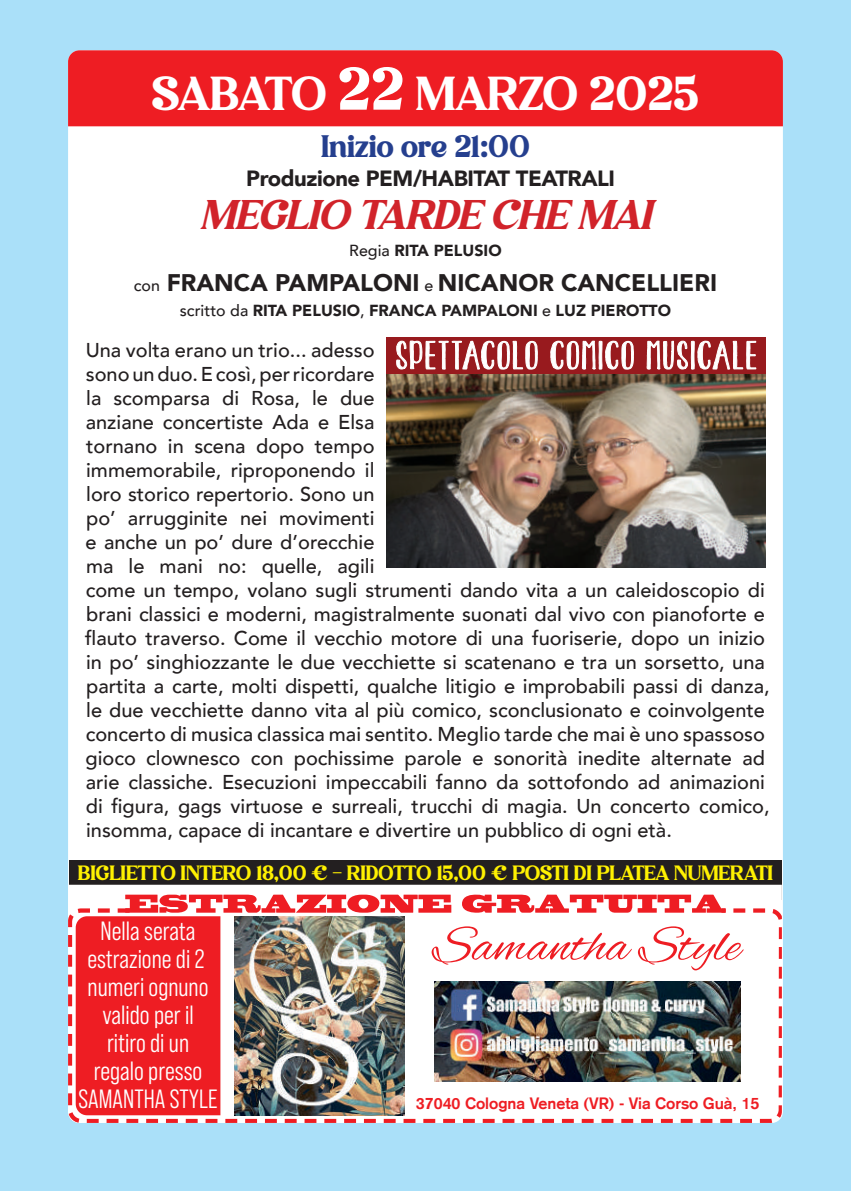
<style>
.page{position:relative;width:851px;height:1191px;background:#fff}
.page>*{position:absolute;margin:0;border:0;box-sizing:border-box;transform-origin:0 0}
.t1{font:53px "Alex Brush";color:#ee1d23}
.t2{font:46px "Avigea";color:#fff}
.t3{font:italic 40px "Avigea";color:#d1232a}
.t4{font:30px "Avigea";color:#253f8e}
.t5{font:26.4px/28px "Bebas Neue Pro Middle";color:#fff;text-align:center}
.t6{font:900 24px "Avenir";color:#231f20}
.t7{font:900 22px "Avenir";letter-spacing:-.02em;color:#231f20}
.t8{font:500 20px/24px "Avenir";color:#231f20}
.t9{font:20px "Avigea";color:#fff101}
.t10{font:900 16px "Avenir";color:#231f20}
.t11{font:700 16px "Akzidenz Grotesk";color:#ee1d23}
.s1{font-size:58px}
.s2{font-weight:500}
.s3{font-weight:500;font-size:16px}
</style>
<div class="page">
<div style="left:0;top:0;width:850px;height:1191px;background:#aae0f9"></div>
<div style="left:68px;top:50px;width:714px;height:1073px;background:#fff;border-radius:11px"></div>
<div style="left:68px;top:50px;width:714px;height:76px;background:#ee1d23"></div>
<div style="left:69px;top:860px;width:712px;height:40px;background:#231f20"></div>
<svg style="left:68px;top:884px;width:713px;height:239px"></svg>
<svg style="left:76px;top:894px;width:375px;height:221px"></svg>
<svg style="left:462px;top:894px;width:263px;height:18px"></svg>
<img style="left:234px;top:916px;width:171px;height:199px">
<img style="left:434px;top:981px;width:306px;height:100px">
<img style="left:387px;top:374px;width:378px;height:194px">
<div style="left:387px;top:337px;width:378px;height:37px;background:#981a1e"></div>
<svg style="left:396px;top:340px;width:360px;height:51px"></svg>
<h2 class="t2" style="left:152px;top:65px;width:549px">SABATO <span class="s1">22</span> MARZO 2025</h2>
<h3 class="t4" style="left:321px;top:128px;width:210px">Inizio ore 21:00</h3>
<p class="t7" style="left:246px;top:159px;width:370px">Produzione PEM/HABITAT TEATRALI</p>
<h3 class="t3" style="left:200px;top:191px;width:452px">MEGLIO TARDE CHE MAI</h3>
<p class="t10" style="left:349px;top:237px;width:154px"><span class="s2">Regia</span> RITA PELUSIO</p>
<p class="t6" style="left:134px;top:262px;width:584px"><span class="s3">con</span> FRANCA PAMPALONI <span class="s3">e</span> NICANOR CANCELLIERI</p>
<p class="t10" style="left:180px;top:296px;width:492px"><span class="s2">scritto da</span> RITA PELUSIO<span class="s2">,</span> FRANCA PAMPALONI <span class="s2">e</span> LUZ PIEROTTO</p>
<p class="t8" style="left:85px;top:337px;width:685px">Una volta erano un trio... adesso<br>sono un duo. E così, per ricordare<br>la scomparsa di Rosa, le due<br>anziane concertiste Ada e Elsa<br>tornano in scena dopo tempo<br>immemorabile, riproponendo il<br>loro storico repertorio. Sono un<br>po’ arrugginite nei movimenti<br>e anche un po’ dure d’orecchie<br>ma le mani no: quelle, agili<br>come un tempo, volano sugli strumenti dando vita a un caleidoscopio di brani classici e moderni, magistralmente suonati dal vivo con pianoforte e flauto traverso. Come il vecchio motore di una fuoriserie, dopo un inizio in po’ singhiozzante le due vecchiette si scatenano e tra un sorsetto, una partita a carte, molti dispetti, qualche litigio e improbabili passi di danza, le due vecchiette danno vita al più comico, sconclusionato e coinvolgente concerto di musica classica mai sentito. Meglio tarde che mai è uno spassoso gioco clownesco con pochissime parole e sonorità inedite alternate ad arie classiche. Esecuzioni impeccabili fanno da sottofondo ad animazioni di figura, gags virtuose e surreali, trucchi di magia. Un concerto comico, insomma, capace di incantare e divertire un pubblico di ogni età.</p>
<p class="t9" style="left:78px;top:861px;width:696px">BIGLIETTO INTERO 18,00 € - RIDOTTO 15,00 € POSTI DI PLATEA NUMERATI</p>
<h3 class="t5" style="left:79px;top:916px;width:140px">Nella serata estrazione di 2 numeri ognuno valido per il<br>ritiro di un regalo presso<br>SAMANTHA STYLE</h3>
<h1 class="t1" style="left:432px;top:915px;width:309px">Samantha Style</h1>
<p class="t11" style="left:416px;top:1093px;width:345px">37040 Cologna Veneta (VR) - Via Corso Guà, 15</p>
</div>
